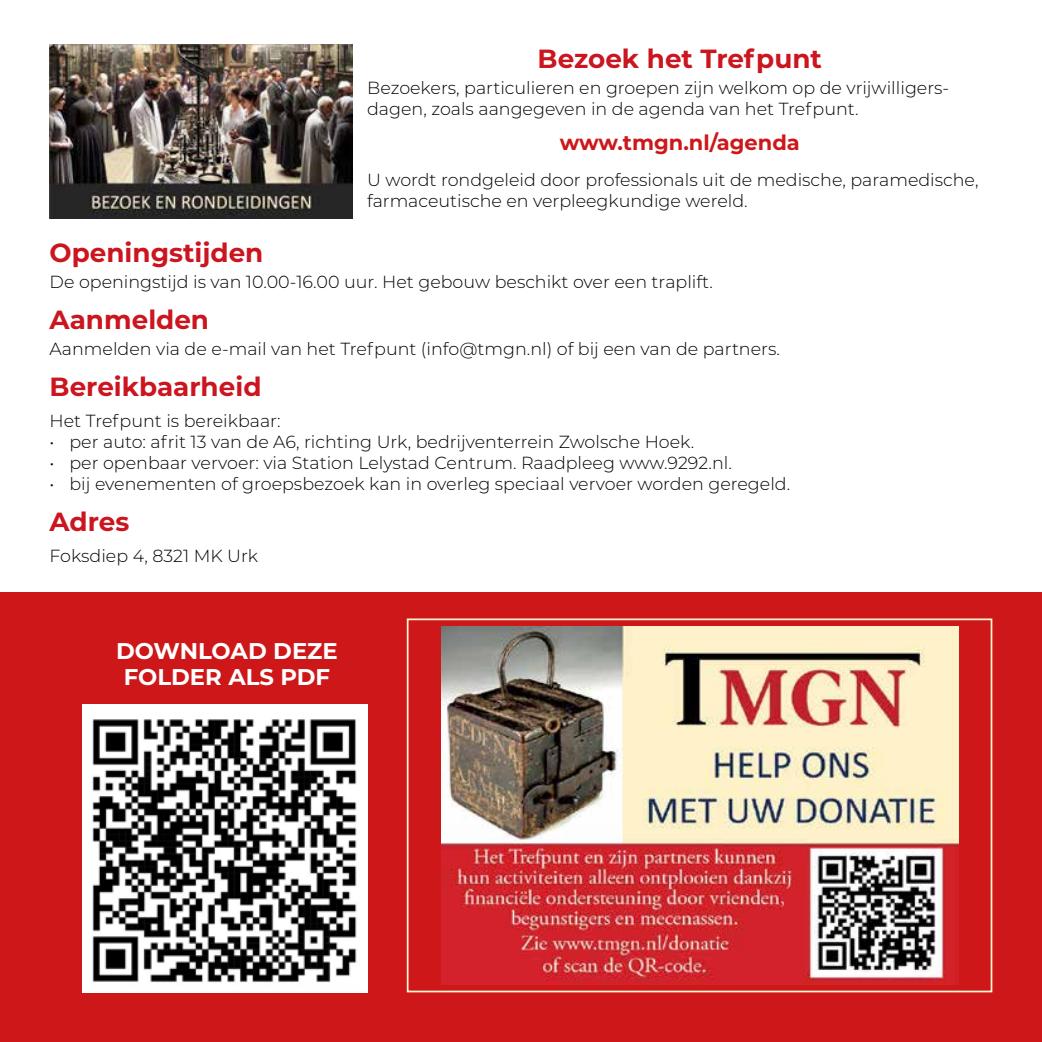
<style>
.page{position:relative;width:1042px;height:1042px;background:#fff}
.page>*{position:absolute;margin:0;border:0;box-sizing:border-box;transform-origin:0 0}
.t1{font:700 26.25px "Montserrat";color:#cb151f}
.t2{font:700 22.75px/26.2px "Montserrat";color:#fff;text-align:center}
.t3{font:700 21px "Montserrat";color:#cd1719}
.t4{font:300 17.5px/21px "Montserrat";color:#000}
</style>
<div class="page">
<div style="left:0;top:593px;width:1042px;height:449px;background:#cd1719"></div>
<img style="left:83px;top:704px;width:284px;height:288px">
<div style="left:407px;top:618px;width:585px;height:374px;border:2px solid #fff4d3"></div>
<img style="left:50px;top:45px;width:302px;height:173px">
<img style="left:441px;top:627px;width:517px;height:357px">
<h1 class="t1" style="left:537px;top:39px;width:286px">Bezoek het Trefpunt</h1>
<p class="t4" style="left:367px;top:76px;width:581px">Bezoekers, particulieren en groepen zijn welkom op de vrijwilligers&shy;dagen, zoals aangegeven in de agenda van het Trefpunt.</p>
<p class="t3" style="left:560px;top:128px;width:242px">www.tmgn.nl/agenda</p>
<p class="t4" style="left:367px;top:169px;width:613px">U wordt rondgeleid door professionals uit de medische, paramedische, farmaceutische en verpleegkundige wereld.</p>
<h1 class="t1" style="left:50px;top:234px;width:215px">Openingstijden</h1>
<p class="t4" style="left:50px;top:271px;width:665px">De openingstijd is van 10.00-16.00 uur. Het gebouw beschikt over een traplift.</p>
<h1 class="t1" style="left:50px;top:301px;width:161px">Aanmelden</h1>
<p class="t4" style="left:50px;top:338px;width:732px">Aanmelden via de e-mail van het Trefpunt (info@tmgn.nl) of bij een van de partners.</p>
<h1 class="t1" style="left:50px;top:368px;width:213px">Bereikbaarheid</h1>
<p class="t4" style="left:50px;top:410px;width:232px">Het Trefpunt is bereikbaar:</p>
<p class="t4" style="left:50px;top:431px;width:646px">• per auto: afrit 13 van de A6, richting Urk, bedrijventerrein Zwolsche Hoek.</p>
<p class="t4" style="left:50px;top:452px;width:684px">• per openbaar vervoer: via Station Lelystad Centrum. Raadpleeg www.9292.nl.</p>
<p class="t4" style="left:50px;top:473px;width:742px">• bij evenementen of groepsbezoek kan in overleg speciaal vervoer worden geregeld.</p>
<h1 class="t1" style="left:50px;top:502px;width:81px">Adres</h1>
<p class="t4" style="left:50px;top:544px;width:210px">Foksdiep 4, 8321 MK Urk</p>
<h2 class="t2" style="left:116px;top:636px;width:223px">DOWNLOAD DEZE<br>FOLDER ALS PDF</h2>
</div>
